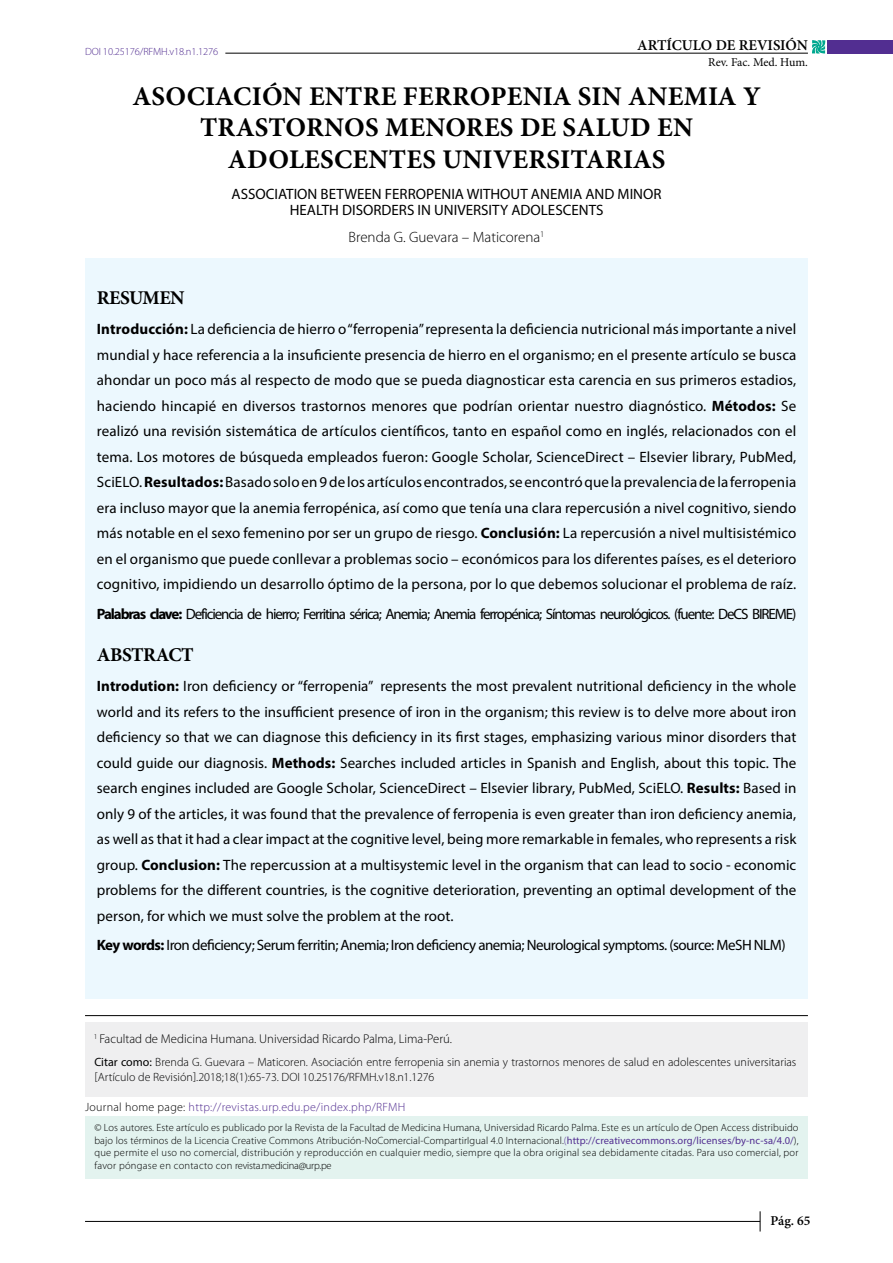
<style>
.page{position:relative;width:893px;height:1263px;background:#fff}
.page>*{position:absolute;margin:0;border:0;box-sizing:border-box;transform-origin:0 0}
.t1{font:700 27px/31.5px "Minion Pro";letter-spacing:.01em;color:#000;text-align:center}
.t2{font:700 19.5px "Minion Pro";letter-spacing:-.025em;color:#000}
.t3{font:15px/25.5px "Myriad Pro";letter-spacing:-.005em;color:#000;text-align:justify}
.t4{font:15px "Myriad Pro";letter-spacing:-.075em;color:#000}
.t5{font:15px "Myriad Pro";letter-spacing:-.035em;color:#000}
.t6{font:300 15px "Myriad Pro";color:#000}
.t7{font:600 15px "Minion Pro";letter-spacing:-.005em;color:#000}
.t8{font:600 13.5px "Minion Pro";color:#000}
.t9{font:300 12.75px "Myriad Pro";color:#000}
.t10{font:300 12px/14.4px "Myriad Pro";color:#000}
.t11{font:300 12px "Myriad Pro";letter-spacing:.025em;color:#522e91}
.t12{font:12px "Minion Pro";color:#000}
.t13{font:300 10.5px/12.6px "Myriad Pro";letter-spacing:.025em;color:#000;text-align:justify}
.t14{font:300 10.5px "Myriad Pro";letter-spacing:-.01em;color:#522e91}
.s1{font-weight:700}
.s2{font-weight:400}
.s3{color:#000}
.s4{color:#522e91}
.s5{font-weight:400;color:#522e91}
</style>
<div class="page">
<svg style="left:760px;top:1211px;width:1px;height:20px"></svg>
<hr style="left:85px;top:1221px;width:675px;height:1px;background:#000">
<div style="left:85px;top:1022px;width:723px;height:74px;background:#efeff0"></div>
<div style="left:85px;top:258px;width:723px;height:740px;background:#ecf8fe"></div>
<hr style="left:85px;top:1015px;width:723px;height:1px;background:#000">
<hr style="left:225px;top:53px;width:583px;height:1px;background:#000">
<div style="left:828px;top:40px;width:65px;height:14px;background:#522e91"></div>
<svg style="left:812px;top:40px;width:14px;height:14px"></svg>
<div style="left:85px;top:1116px;width:723px;height:63px;background:#e3f3ef"></div>
<p class="t7" style="left:637px;top:35px;width:172px">ARTÍCULO DE REVISIÓN</p>
<p class="t14" style="left:85px;top:45px;width:135px">DOI 10.25176/RFMH.v18.n1.1276</p>
<p class="t12" style="left:708px;top:54px;width:101px">Rev. Fac. Med. Hum.</p>
<h1 class="t1" style="left:132px;top:80px;width:630px">ASOCIACIÓN ENTRE FERROPENIA SIN ANEMIA Y<br>TRASTORNOS MENORES DE SALUD EN<br>ADOLESCENTES UNIVERSITARIAS</h1>
<p class="t3" style="left:232px;top:185px;width:431px;line-height:16.5px;text-align:center">ASSOCIATION BETWEEN FERROPENIA WITHOUT ANEMIA AND MINOR<br>HEALTH DISORDERS IN UNIVERSITY ADOLESCENTS</p>
<p class="t6" style="left:349px;top:228px;width:197px">Brenda G. Guevara – Maticorena<sup>1</sup></p>
<h2 class="t2" style="left:97px;top:284px;width:89px">RESUMEN</h2>
<p class="t3" style="left:97px;top:316px;width:701px"><span class="s1">Introducción:</span> La deficiencia de hierro o “ferropenia” representa la deficiencia nutricional más importante a nivel mundial y hace referencia a la insuficiente presencia de hierro en el organismo; en el presente artículo se busca ahondar un poco más al respecto de modo que se pueda diagnosticar esta carencia en sus primeros estadios, haciendo hincapié en diversos trastornos menores que podrían orientar nuestro diagnóstico. <span class="s1">Métodos:</span> Se realizó una revisión sistemática de artículos científicos, tanto en español como en inglés, relacionados con el tema. Los motores de búsqueda empleados fueron: Google Scholar, ScienceDirect – Elsevier library, PubMed, SciELO. <span class="s1">Resultados:</span> Basado solo en 9 de los artículos encontrados, se encontró que la prevalencia de la ferropenia era incluso mayor que la anemia ferropénica, así como que tenía una clara repercusión a nivel cognitivo, siendo más notable en el sexo femenino por ser un grupo de riesgo. <span class="s1">Conclusión:</span> La repercusión a nivel multisistémico en el organismo que puede conllevar a problemas socio – económicos para los diferentes países, es el deterioro cognitivo, impidiendo un desarrollo óptimo de la persona, por lo que debemos solucionar el problema de raíz.</p>
<p class="t4" style="left:97px;top:605px;width:701px"><span class="s1">Palabras clave:</span> Deficiencia de hierro; Ferritina sérica; Anemia; Anemia ferropénica; Síntomas neurológicos. (fuente: DeCS BIREME)</p>
<h2 class="t2" style="left:97px;top:641px;width:98px">ABSTRACT</h2>
<p class="t3" style="left:97px;top:673px;width:701px"><span class="s1">Introdution:</span> Iron deficiency or “ferropenia” represents the most prevalent nutritional deficiency in the whole world and its refers to the insufficient presence of iron in the organism; this review is to delve more about iron deficiency so that we can diagnose this deficiency in its first stages, emphasizing various minor disorders that could guide our diagnosis. <span class="s1">Methods:</span> Searches included articles in Spanish and English, about this topic. The search engines included are Google Scholar, ScienceDirect – Elsevier library, PubMed, SciELO. <span class="s1">Results:</span> Based in only 9 of the articles, it was found that the prevalence of ferropenia is even greater than iron deficiency anemia, as well as that it had a clear impact at the cognitive level, being more remarkable in females, who represents a risk group. <span class="s1">Conclusion:</span> The repercussion at a multisystemic level in the organism that can lead to socio - economic problems for the different countries, is the cognitive deterioration, preventing an optimal development of the person, for which we must solve the problem at the root.</p>
<p class="t5" style="left:97px;top:936px;width:690px"><span class="s1">Key words:</span> Iron deficiency; Serum ferritin; Anemia; Iron deficiency anemia; Neurological symptoms. (source: MeSH NLM)</p>
<p class="t9" style="left:94px;top:1031px;width:359px"><sup>1</sup> Facultad de Medicina Humana. Universidad Ricardo Palma, Lima-Perú.</p>
<p class="t10" style="left:94px;top:1055px;width:703px"><span class="s2">Citar como:</span> Brenda G. Guevara – Maticoren. Asociación entre ferropenia sin anemia y trastornos menores de salud en adolescentes universitarias [Artículo de Revisión].2018;18(1):65-73. DOI 10.25176/RFMH.v18.n1.1276</p>
<p class="t11" style="left:85px;top:1100px;width:322px"><span class="s3">Journal home page:</span> http://revistas.urp.edu.pe/index.php/RFMH</p>
<p class="t13" style="left:94px;top:1121px;width:706px">© Los autores. Este artículo es publicado por la Revista de la Facultad de Medicina Humana, Universidad Ricardo Palma. Este es un artículo de Open Access distribuido bajo los términos de la Licencia Creative Commons Atribución-NoComercial-CompartirIgual 4.0 Internacional.<span class="s4">(</span><span class="s5">http://creativecommons.org/licenses/by-nc-sa/4.0/</span>), que permite el uso no comercial, distribución y reproducción en cualquier medio, siempre que la obra original sea debidamente citadas. Para uso comercial, por favor póngase en contacto con revista.medicina@urp.pe</p>
<p class="t8" style="left:771px;top:1211px;width:41px">Pág. 65</p>
</div>
